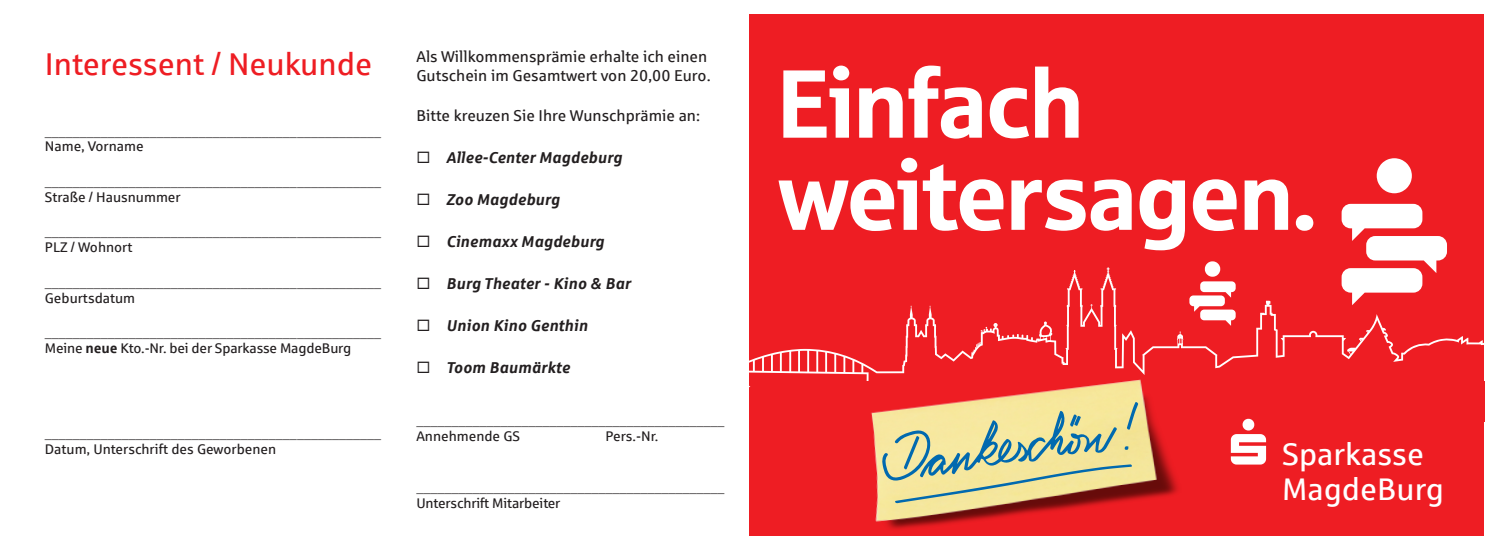
<style>
.page{position:relative;width:1499px;height:551px;background:#fff}
.page>*{position:absolute;margin:0;border:0;box-sizing:border-box;transform-origin:0 0}
.t1{font:96.77px/92px "Sparkasse Head";color:#fff}
.t2{font:31.5px "Sparkasse Rg";color:#ee1d23}
.t3{font:31.32px/35.5px "Sparkasse Rg";color:#fff}
.t4{font:italic 700 15.75px "Sparkasse Rg";color:#231f20}
.t5{font:15.75px/19.6px "Sparkasse Rg";color:#231f20}
.t6{font:14px/16.8px "Sparkasse Rg";color:#231f20}
.s1{font-weight:700}
</style>
<div class="page">
<div style="left:749px;top:15px;width:734px;height:521px;background:#ee1d23"></div>
<svg style="left:1341px;top:204px;width:105px;height:63px"></svg>
<svg style="left:1376px;top:158px;width:35px;height:35px"></svg>
<svg style="left:1205px;top:261px;width:15px;height:6px"></svg>
<svg style="left:749px;top:267px;width:734px;height:121px"></svg>
<div style="left:847px;top:381px;width:636px;height:41px;background:#ee1d23"></div>
<img style="left:851px;top:371px;width:337px;height:158px">
<svg style="left:882px;top:402px;width:256px;height:101px;background:#cec896"></svg>
<svg style="left:1230px;top:419px;width:35px;height:45px"></svg>
<h2 class="t2" style="left:45px;top:45px;width:329px">Interessent / Neukunde</h2>
<p class="t6" style="left:45px;top:121px;width:338px">________________________________________________<br>Name, Vorname</p>
<p class="t6" style="left:45px;top:171px;width:338px">________________________________________________<br>Straße / Hausnummer</p>
<p class="t6" style="left:45px;top:222px;width:338px">________________________________________________<br>PLZ / Wohnort</p>
<p class="t6" style="left:45px;top:272px;width:338px">________________________________________________<br>Geburtsdatum</p>
<p class="t6" style="left:45px;top:322px;width:338px">________________________________________________<br>Meine <span class="s1">neue</span> Kto.-Nr. bei der Sparkasse MagdeBurg</p>
<p class="t6" style="left:45px;top:423px;width:338px">________________________________________________<br>Datum, Unterschrift des Geworbenen</p>
<p class="t5" style="left:416px;top:46px;width:296px">Als Willkommensprämie erhalte ich einen<br>Gutschein im Gesamtwert von 20,00 Euro.</p>
<p class="t5" style="left:416px;top:105px;width:285px">Bitte kreuzen Sie Ihre Wunschprämie an:</p>
<p class="t4" style="left:416px;top:147px;width:207px">◻ Allee-Center Magdeburg</p>
<p class="t4" style="left:416px;top:189px;width:145px">◻ Zoo Magdeburg</p>
<p class="t4" style="left:416px;top:231px;width:189px">◻ Cinemaxx Magdeburg</p>
<p class="t4" style="left:416px;top:273px;width:216px">◻ Burg Theater - Kino &amp; Bar</p>
<p class="t4" style="left:416px;top:315px;width:173px">◻ Union Kino Genthin</p>
<p class="t4" style="left:416px;top:357px;width:155px">◻ Toom Baumärkte</p>
<p class="t6" style="left:416px;top:410px;width:310px">____________________________________________<br>Annehmende GS</p>
<p class="t6" style="left:605px;top:427px;width:54px">Pers.-Nr.</p>
<p class="t6" style="left:416px;top:478px;width:310px">____________________________________________<br>Unterschrift Mitarbeiter</p>
<h1 class="t1" style="left:778px;top:54px;width:540px">Einfach weitersagen.</h1>
<h3 class="t3" style="left:1281px;top:435px;width:164px">Sparkasse<br>MagdeBurg</h3>
</div>
